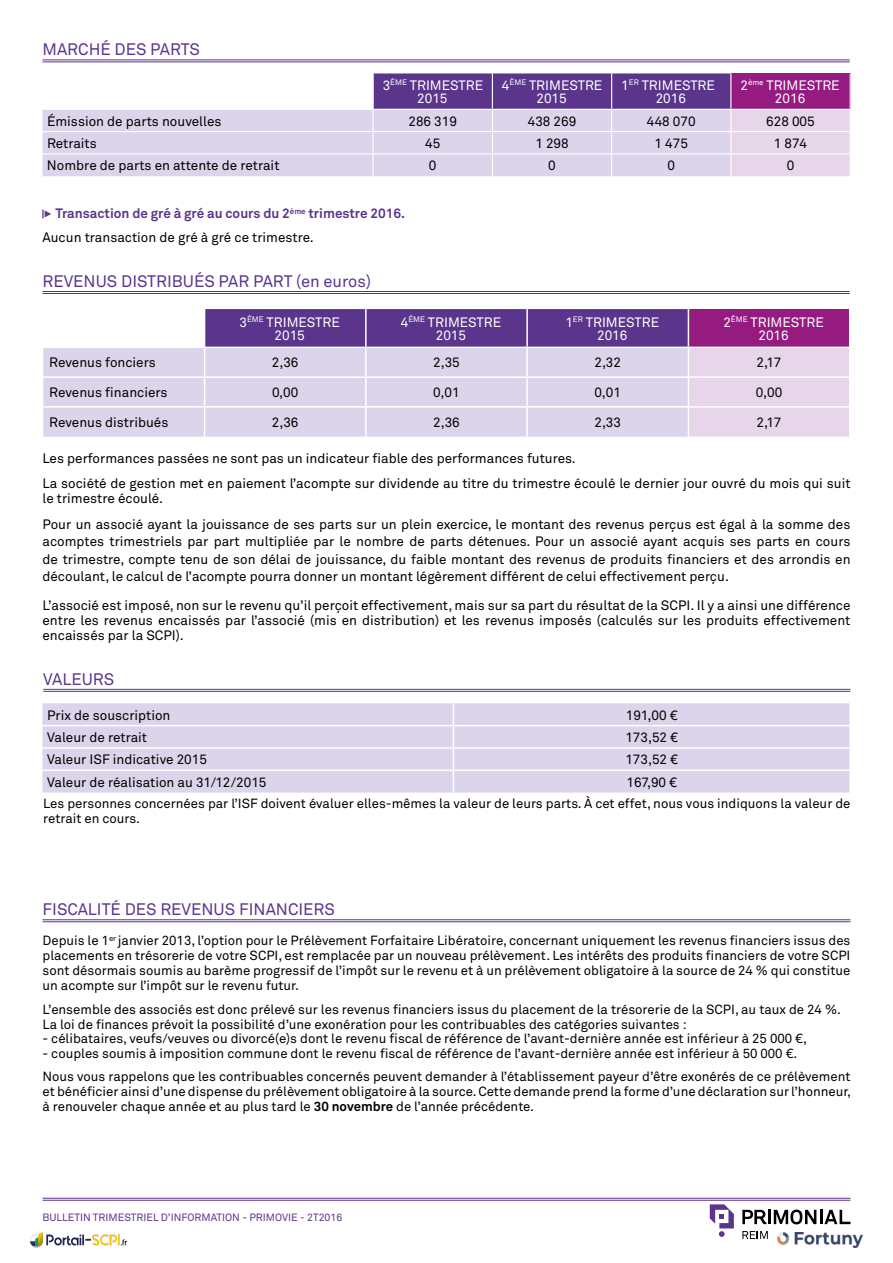
<style>
.page{position:relative;width:893px;height:1263px;background:#fff}
.page>*{position:absolute;margin:0;border:0;box-sizing:border-box;transform-origin:0 0}
.t1{font:16.5px "Akkurat";color:#5b358c}
.t2{font:13.5px/17.1px "Akkurat";color:#000}
.t3{font:13.5px/13.5px "Akkurat";color:#fff;text-align:center}
.t4{font:700 13.5px/24px "Akkurat";color:#5b358c}
.t5{font:13.2px/15px "Akkurat";color:#000}
.t6{font:10.5px "Akkurat";color:#5b358c}
.s1{font-family:"Pointers";font-weight:400}
.s2{font-weight:400;color:#000}
.s3{font-weight:700}
</style>
<div class="page">
<svg style="left:742px;top:1210px;width:24px;height:14px"></svg>
<hr style="left:768px;top:1210px;width:3px;height:14px;background:#000">
<svg style="left:774px;top:1209px;width:76px;height:15px"></svg>
<svg style="left:710px;top:1204px;width:24px;height:33px"></svg>
<svg style="left:742px;top:1231px;width:26px;height:8px"></svg>
<hr style="left:43px;top:1198px;width:807px;height:1px;background:#5b358c">
<hr style="left:43px;top:1200px;width:807px;height:1px;background:#5b358c">
<hr style="left:43px;top:919px;width:807px;height:1px;background:#5b358c">
<hr style="left:43px;top:921px;width:807px;height:1px;background:#5b358c">
<div style="left:43px;top:110px;width:330px;height:66px;background:#dbd4eb"></div>
<hr style="left:43px;top:131px;width:330px;height:1px;background:#fff">
<hr style="left:43px;top:153px;width:330px;height:1px;background:#fff">
<svg style="left:373px;top:73px;width:478px;height:103px;background:#b79dca"></svg>
<hr style="left:43px;top:59px;width:807px;height:1px;background:#5b358c">
<hr style="left:43px;top:61px;width:807px;height:1px;background:#5b358c">
<div style="left:43px;top:348px;width:161px;height:89px;background:#dbd4eb"></div>
<hr style="left:43px;top:376px;width:162px;height:2px;background:#fff">
<hr style="left:43px;top:406px;width:162px;height:2px;background:#fff">
<svg style="left:204px;top:309px;width:646px;height:128px;background:#bda6cf"></svg>
<hr style="left:43px;top:291px;width:807px;height:1px;background:#5b358c">
<hr style="left:43px;top:293px;width:807px;height:1px;background:#5b358c">
<div style="left:43px;top:703px;width:806px;height:89px;background:#dbd4eb"></div>
<hr style="left:43px;top:725px;width:410px;height:1px;background:#fff">
<hr style="left:453px;top:725px;width:396px;height:1px;background:#fff">
<hr style="left:43px;top:747px;width:410px;height:2px;background:#fff">
<hr style="left:453px;top:747px;width:396px;height:2px;background:#fff">
<hr style="left:43px;top:769px;width:410px;height:2px;background:#fff">
<hr style="left:453px;top:769px;width:396px;height:2px;background:#fff">
<svg style="left:453px;top:703px;width:1px;height:89px"></svg>
<hr style="left:43px;top:689px;width:807px;height:1px;background:#5b358c">
<hr style="left:43px;top:691px;width:807px;height:1px;background:#5b358c">
<img style="left:777px;top:1233px;width:86px;height:15px">
<img style="left:30px;top:1233px;width:97px;height:15px">
<p class="t1" style="left:43px;top:40px;width:159px">MARCHÉ DES PARTS</p>
<p class="t3" style="left:383px;top:79px;width:102px">3<sup>ÈME</sup> TRIMESTRE<br>2015</p>
<p class="t3" style="left:502px;top:79px;width:102px">4<sup>ÈME</sup> TRIMESTRE<br>2015</p>
<p class="t3" style="left:621px;top:79px;width:95px">1<sup>ER</sup> TRIMESTRE<br>2016</p>
<p class="t3" style="left:740px;top:79px;width:101px">2<sup>ème</sup> TRIMESTRE<br>2016</p>
<p class="t2" style="left:47px;top:113px;width:176px">Émission de parts nouvelles</p>
<p class="t2" style="left:409px;top:113px;width:50px">286 319</p>
<p class="t2" style="left:528px;top:113px;width:50px">438 269</p>
<p class="t2" style="left:647px;top:113px;width:50px">448 070</p>
<p class="t2" style="left:766px;top:113px;width:50px">628 005</p>
<p class="t2" style="left:47px;top:135px;width:51px">Retraits</p>
<p class="t2" style="left:425px;top:135px;width:17px">45</p>
<p class="t2" style="left:535px;top:135px;width:35px">1 298</p>
<p class="t2" style="left:655px;top:135px;width:35px">1 475</p>
<p class="t2" style="left:774px;top:135px;width:35px">1 874</p>
<p class="t2" style="left:47px;top:157px;width:234px">Nombre de parts en attente de retrait</p>
<p class="t2" style="left:429px;top:157px;width:9px">0</p>
<p class="t2" style="left:548px;top:157px;width:9px">0</p>
<p class="t2" style="left:667px;top:157px;width:9px">0</p>
<p class="t2" style="left:787px;top:157px;width:9px">0</p>
<p class="t4" style="left:43px;top:202px;width:364px"><span class="s1">f</span> Transaction de gré à gré au cours du 2<sup>ème</sup> trimestre 2016.<br><span class="s2">Aucun transaction de gré à gré ce trimestre.</span></p>
<p class="t1" style="left:43px;top:271px;width:330px">REVENUS DISTRIBUÉS PAR PART (en euros)</p>
<p class="t3" style="left:239px;top:315px;width:102px">3<sup>ÈME</sup> TRIMESTRE<br>2015</p>
<p class="t3" style="left:401px;top:315px;width:102px">4<sup>ÈME</sup> TRIMESTRE<br>2015</p>
<p class="t3" style="left:565px;top:315px;width:95px">1<sup>ER</sup> TRIMESTRE<br>2016</p>
<p class="t3" style="left:723px;top:315px;width:102px">2<sup>ÈME</sup> TRIMESTRE<br>2016</p>
<p class="t2" style="left:49px;top:354px;width:108px">Revenus fonciers</p>
<p class="t2" style="left:272px;top:354px;width:28px">2,36</p>
<p class="t2" style="left:433px;top:354px;width:28px">2,35</p>
<p class="t2" style="left:594px;top:354px;width:28px">2,32</p>
<p class="t2" style="left:757px;top:354px;width:26px">2,17</p>
<p class="t2" style="left:49px;top:384px;width:120px">Revenus financiers</p>
<p class="t2" style="left:272px;top:384px;width:28px">0,00</p>
<p class="t2" style="left:433px;top:384px;width:28px">0,01</p>
<p class="t2" style="left:595px;top:384px;width:28px">0,01</p>
<p class="t2" style="left:756px;top:384px;width:28px">0,00</p>
<p class="t2" style="left:49px;top:414px;width:121px">Revenus distribués</p>
<p class="t2" style="left:272px;top:414px;width:28px">2,36</p>
<p class="t2" style="left:433px;top:414px;width:28px">2,36</p>
<p class="t2" style="left:594px;top:414px;width:28px">2,33</p>
<p class="t2" style="left:757px;top:414px;width:26px">2,17</p>
<p class="t2" style="left:43px;top:447px;width:809px;line-height:24.5px">Les performances passées ne sont pas un indicateur fiable des performances futures.<br>La société de gestion met en paiement l’acompte sur dividende au titre du trimestre écoulé le dernier jour ouvré du mois qui suit</p>
<p class="t2" style="left:43px;top:486px;width:809px;line-height:26.1px">le trimestre écoulé.<br>Pour un associé ayant la jouissance de ses parts sur un plein exercice, le montant des revenus perçus est égal à la somme des</p>
<p class="t2" style="left:43px;top:533px;width:809px;text-align:justify">acomptes trimestriels par part multipliée par le nombre de parts détenues. Pour un associé ayant acquis ses parts en cours de trimestre, compte tenu de son délai de jouissance, du faible montant des revenus de produits financiers et des arrondis en découlant, le calcul de l’acompte pourra donner un montant légèrement différent de celui effectivement perçu.</p>
<p class="t2" style="left:43px;top:597px;width:809px;line-height:15.5px;text-align:justify">L’associé est imposé, non sur le revenu qu’il perçoit effectivement, mais sur sa part du résultat de la SCPI. Il y a ainsi une différence entre les revenus encaissés par l’associé (mis en distribution) et les revenus imposés (calculés sur les produits effectivement encaissés par la SCPI).</p>
<p class="t1" style="left:43px;top:669px;width:73px">VALEURS</p>
<p class="t2" style="left:47px;top:707px;width:125px">Prix de souscription</p>
<p class="t2" style="left:626px;top:707px;width:53px">191,00 €</p>
<p class="t2" style="left:47px;top:729px;width:102px">Valeur de retrait</p>
<p class="t2" style="left:625px;top:729px;width:54px">173,52 €</p>
<p class="t2" style="left:47px;top:751px;width:161px">Valeur ISF indicative 2015</p>
<p class="t2" style="left:625px;top:751px;width:54px">173,52 €</p>
<p class="t2" style="left:47px;top:774px;width:221px">Valeur de réalisation au 31/12/2015</p>
<p class="t2" style="left:626px;top:774px;width:52px">167,90 €</p>
<p class="t5" style="left:43px;top:796px;width:809px">Les personnes concernées par l’ISF doivent évaluer elles-mêmes la valeur de leurs parts. À cet effet, nous vous indiquons la valeur de retrait en cours.</p>
<p class="t1" style="left:43px;top:899px;width:294px">FISCALITÉ DES REVENUS FINANCIERS</p>
<p class="t5" style="left:43px;top:933px;width:809px;text-align:justify">Depuis le 1<sup>er</sup> janvier 2013, l’option pour le Prélèvement Forfaitaire Libératoire, concernant uniquement les revenus financiers issus des placements en trésorerie de votre SCPI, est remplacée par un nouveau prélèvement. Les intérêts des produits financiers de votre SCPI sont désormais soumis au barème progressif de l’impôt sur le revenu et à un prélèvement obligatoire à la source de 24 % qui constitue un acompte sur l’impôt sur le revenu futur.</p>
<p class="t5" style="left:43px;top:1002px;width:800px">L’ensemble des associés est donc prélevé sur les revenus financiers issus du placement de la trésorerie de la SCPI, au taux de 24 %.<br>La loi de finances prévoit la possibilité d’une exonération pour les contribuables des catégories suivantes :</p>
<p class="t5" style="left:43px;top:1031px;width:766px">- célibataires, veufs/veuves ou divorcé(e)s dont le revenu fiscal de référence de l’avant-dernière année est inférieur à 25 000 €,</p>
<p class="t5" style="left:43px;top:1042px;width:809px;line-height:22.5px">- couples soumis à imposition commune dont le revenu fiscal de référence de l’avant-dernière année est inférieur à 50 000 €.<br>Nous vous rappelons que les contribuables concernés peuvent demander à l’établissement payeur d’être exonérés de ce prélèvement</p>
<p class="t5" style="left:43px;top:1084px;width:810px">et bénéficier ainsi d’une dispense du prélèvement obligatoire à la source. Cette demande prend la forme d’une déclaration sur l’honneur, à renouveler chaque année et au plus tard le <span class="s3">30 novembre</span> de l’année précédente.</p>
<p class="t6" style="left:43px;top:1211px;width:301px">BULLETIN TRIMESTRIEL D’INFORMATION - PRIMOVIE - 2T2016</p>
</div>
